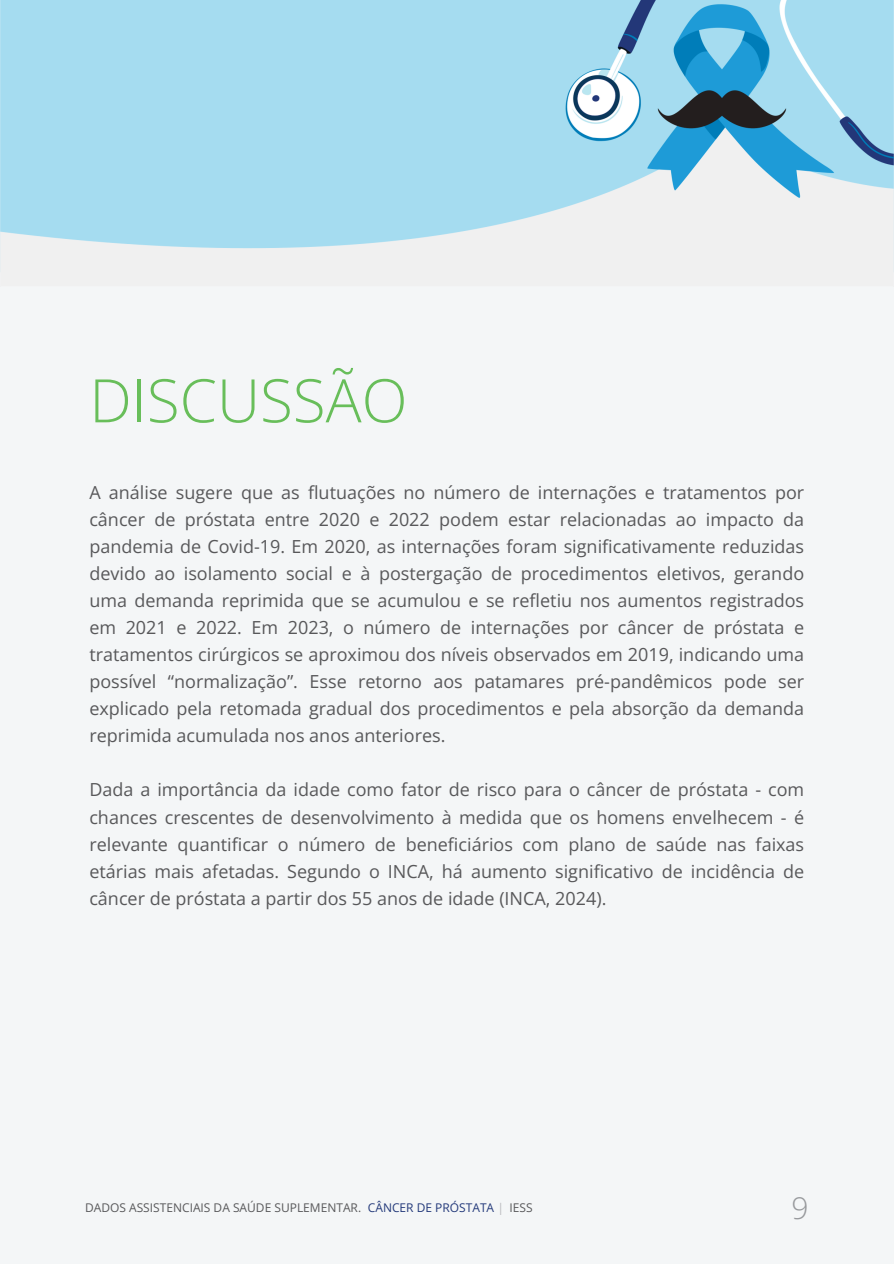
<style>
.page{position:relative;width:894px;height:1264px;background:#fff}
.page>*{position:absolute;margin:0;border:0;box-sizing:border-box;transform-origin:0 0}
.t1{font:300 60px "Open Sans";color:#68be5a}
.t2{font:300 30px "Open Sans";color:#97999c}
.t3{font:18px/27px "Open Sans";color:#58585a;text-align:justify}
.t4{font:12px "Open Sans";color:#58585a}
.t5{font:12px "Open Sans";color:#23397a}
.s1{color:#b8b9bc}
</style>
<div class="page">
<div style="left:0;top:0;width:893px;height:1263px;background:#f4f6f7"></div>
<img style="left:0;top:0;width:893px;height:272px">
<h1 class="t1" style="left:89px;top:358px;width:319px">DISCUSSÃO</h1>
<p class="t3" style="left:89px;top:479px;width:716px">A análise sugere que as flutuações no número de internações e tratamentos por câncer de próstata entre 2020 e 2022 podem estar relacionadas ao impacto da pandemia de Covid-19. Em 2020, as internações foram significativamente reduzidas devido ao isolamento social e à postergação de procedimentos eletivos, gerando uma demanda reprimida que se acumulou e se refletiu nos aumentos registrados em 2021 e 2022. Em 2023, o número de internações por câncer de próstata e tratamentos cirúrgicos se aproximou dos níveis observados em 2019, indicando uma possível “normalização”. Esse retorno aos patamares pré-pandêmicos pode ser explicado pela retomada gradual dos procedimentos e pela absorção da demanda reprimida acumulada nos anos anteriores.</p>
<p class="t3" style="left:89px;top:776px;width:716px">Dada a importância da idade como fator de risco para o câncer de próstata - com chances crescentes de desenvolvimento à medida que os homens envelhecem - é relevante quantificar o número de beneficiários com plano de saúde nas faixas etárias mais afetadas. Segundo o INCA, há aumento significativo de incidência de câncer de próstata a partir dos 55 anos de idade (INCA, 2024).</p>
<h2 class="t4" style="left:85px;top:1199px;width:277px">DADOS ASSISTENCIAIS DA SAÚDE SUPLEMENTAR.</h2>
<h2 class="t5" style="left:368px;top:1199px;width:137px">CÂNCER DE PRÓSTATA <span class="s1">|</span></h2>
<p class="t4" style="left:509px;top:1199px;width:25px">IESS</p>
<p class="t2" style="left:791px;top:1186px;width:19px">9</p>
</div>
